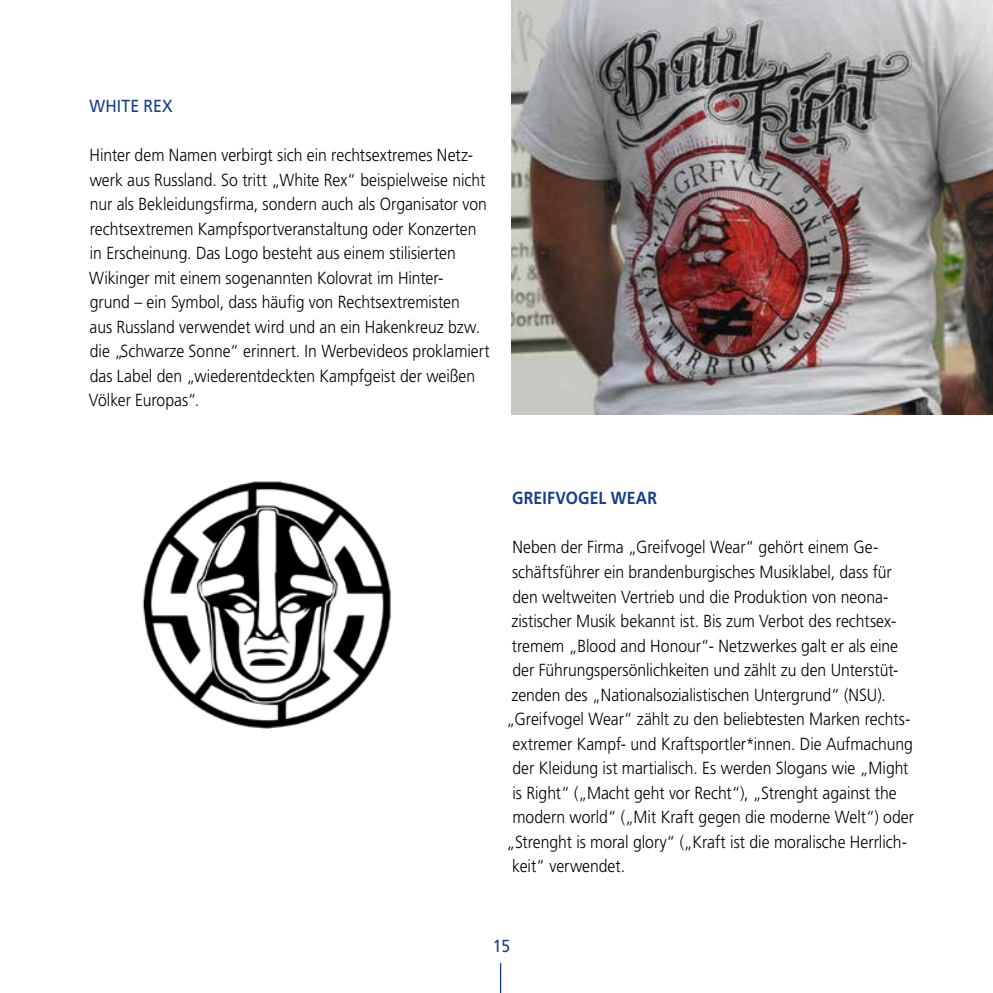
<style>
.page{position:relative;width:993px;height:993px;background:#fff}
.page>*{position:absolute;margin:0;border:0;box-sizing:border-box;transform-origin:0 0}
.t1{font:300 17.5px/24.5px "Frutiger LT";color:#000;scale:.9 1}
.t2{font:700 17.5px "Frutiger LT";letter-spacing:.01em;color:#153d8a;scale:.9 1}
.t3{font:17.5px "Frutiger LT";letter-spacing:.01em;color:#153d8a;scale:.9 1}
</style>
<div class="page">
<hr style="left:499px;top:962px;width:2px;height:30px;background:#153d8a">
<img style="left:142px;top:481px;width:249px;height:247px">
<img style="left:512px;top:0;width:480px;height:414px">
<p class="t3" style="left:89px;top:96px;width:94px">WHITE REX</p>
<p class="t1" style="left:89px;top:143px;width:446px">Hinter dem Namen verbirgt sich ein rechtsextremes Netz&shy;werk aus Russland. So tritt „White Rex“ beispielweise nicht nur als Bekleidungsfirma, sondern auch als Organisator von rechtsextremen Kampfsportveranstaltung oder Konzerten in Erscheinung. Das Logo besteht aus einem stilisierten Wikinger mit einem sogenannten Kolovrat im Hinter-<br>grund – ein Symbol, dass häufig von Rechtsextremisten<br>aus Russland verwendet wird und an ein Hakenkreuz bzw. die „Schwarze Sonne“ erinnert. In Werbevideos proklamiert das Label den „wiederentdeckten Kampfgeist der weißen Völker Europas“.</p>
<p class="t2" style="left:512px;top:488px;width:162px">GREIFVOGEL WEAR</p>
<p class="t1" style="left:512px;top:535px;width:408px">Neben der Firma „Greifvogel Wear“ gehört einem Ge-</p>
<p class="t1" style="left:512px;top:559px;width:423px">schäftsführer ein brandenburgisches Musiklabel, dass für</p>
<p class="t1" style="left:512px;top:584px;width:419px">den weltweiten Vertrieb und die Produktion von neona-</p>
<p class="t1" style="left:511px;top:608px;width:429px">zistischer Musik bekannt ist. Bis zum Verbot des rechtsex-</p>
<p class="t1" style="left:512px;top:633px;width:430px">tremem „Blood and Honour“- Netzwerkes galt er als eine</p>
<p class="t1" style="left:512px;top:657px;width:430px">der Führungspersönlichkeiten und zählt zu den Unterstüt-</p>
<p class="t1" style="left:511px;top:682px;width:417px">zenden des „Nationalsozialistischen Untergrund“ (NSU).</p>
<p class="t1" style="left:506px;top:706px;width:450px">„Greifvogel Wear“ zählt zu den beliebtesten Marken rechts-</p>
<p class="t1" style="left:512px;top:731px;width:446px">extremer Kampf- und Kraftsportler*innen. Die Aufmachung</p>
<p class="t1" style="left:512px;top:755px;width:441px">der Kleidung ist martialisch. Es werden Slogans wie „Might</p>
<p class="t1" style="left:512px;top:780px;width:428px">is Right“ („Macht geht vor Recht“), „Strenght against the</p>
<p class="t1" style="left:512px;top:804px;width:447px">modern world“ („Mit Kraft gegen die moderne Welt“) oder</p>
<p class="t1" style="left:506px;top:829px;width:446px">„Strenght is moral glory“ („Kraft ist die moralische Herrlich-</p>
<p class="t1" style="left:512px;top:853px;width:127px">keit“ verwendet.</p>
<p class="t3" style="left:492px;top:935px;width:21px">15</p>
</div>
